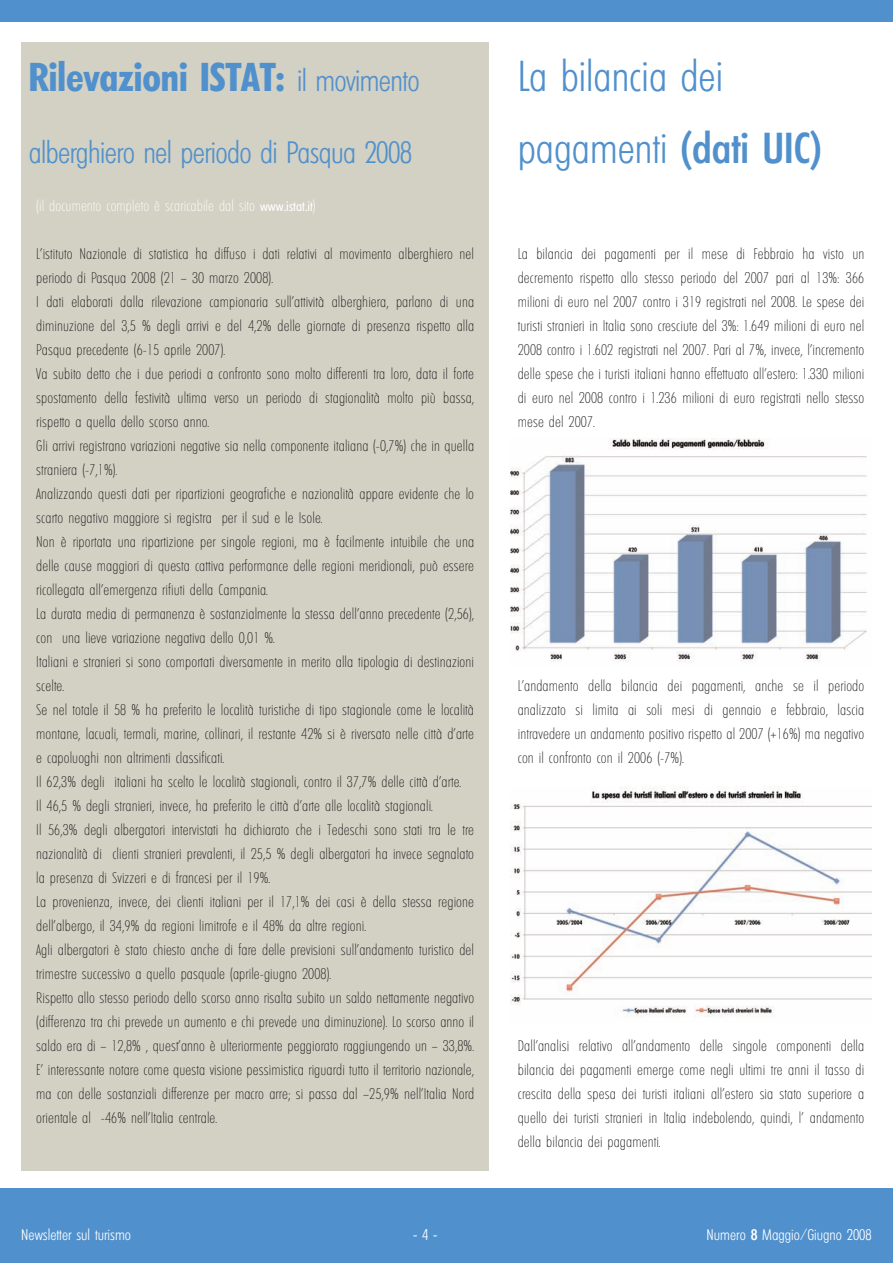
<style>
.page{position:relative;width:893px;height:1263px;background:#fff}
.page>*{position:absolute;margin:0;border:0;box-sizing:border-box;transform-origin:0 0}
.t1{font:300 condensed 42px/72px "Limerick";color:#5090cc}
.t2{font:600 condensed 39px "Limerick";color:#5090cc}
.t3{font:300 condensed 30px "Limerick";letter-spacing:-.02em;color:#5090cc}
.t4{font:200 condensed 15px/24px "Limerick";letter-spacing:.01em;color:#231f20;text-align:justify}
.t5{font:200 condensed 15px "Limerick";letter-spacing:.01em;color:#fff}
.t6{font:300 condensed 15px "Limerick";color:#fff}
.s1{font-weight:300;font-size:30px}
.s2{font-weight:400;font-size:13.5px}
.s3{font-weight:500}
</style>
<div class="page">
<div style="left:0;top:1189px;width:893px;height:74px;background:#5090cc"></div>
<div style="left:0;top:0;width:893px;height:21px;background:#5090cc"></div>
<div style="left:21px;top:43px;width:468px;height:1128px;background:#d2d1c4"></div>
<img style="left:510px;top:439px;width:357px;height:224px">
<img style="left:510px;top:787px;width:362px;height:230px">
<h2 class="t2" style="left:29px;top:54px;width:393px">Rilevazioni ISTAT: <span class="s1">il movimento</span></h2>
<h3 class="t3" style="left:29px;top:135px;width:385px">alberghiero nel periodo di Pasqua 2008</h3>
<p class="t5" style="left:36px;top:197px;width:281px">(il documento completo è scaricabile dal sito <span class="s2">www.istat.it</span>)</p>
<p class="t4" style="left:36px;top:242px;width:439px;text-align:left">L’istituto Nazionale di statistica ha diffuso i dati relativi al movimento alberghiero nel periodo di Pasqua 2008 (21 – 30 marzo 2008).<br>I dati elaborati dalla rilevazione campionaria sull’attività alberghiera, parlano di una diminuzione del 3,5 % degli arrivi e del 4,2% delle giornate di presenza rispetto alla Pasqua precedente (6-15 aprile 2007).<br>Va subito detto che i due periodi a confronto sono molto differenti tra loro, data il forte spostamento della festività ultima verso un periodo di stagionalità molto più bassa, rispetto a quella dello scorso anno.<br>Gli arrivi registrano variazioni negative sia nella componente italiana (-0,7%) che in quella straniera (-7,1%).<br>Analizzando questi dati per ripartizioni geografiche e nazionalità appare evidente che lo scarto negativo maggiore si registra per il sud e le Isole.<br>Non è riportata una ripartizione per singole regioni, ma è facilmente intuibile che una delle cause maggiori di questa cattiva performance delle regioni meridionali, può essere ricollegata all’emergenza rifiuti della Campania.<br>La durata media di permanenza è sostanzialmente la stessa dell’anno precedente (2,56), con una lieve variazione negativa dello 0,01 %.<br>Italiani e stranieri si sono comportati diversamente in merito alla tipologia di destinazioni scelte.<br>Se nel totale il 58 % ha preferito le località turistiche di tipo stagionale come le località montane, lacuali, termali, marine, collinari, il restante 42% si è riversato nelle città d’arte e capoluoghi non altrimenti classificati.<br>Il 62,3% degli italiani ha scelto le località stagionali, contro il 37,7% delle città d’arte.<br>Il 46,5 % degli stranieri, invece, ha preferito le città d’arte alle località stagionali.<br>Il 56,3% degli albergatori intervistati ha dichiarato che i Tedeschi sono stati tra le tre nazionalità di clienti stranieri prevalenti, il 25,5 % degli albergatori ha invece segnalato la presenza di Svizzeri e di francesi per il 19%.<br>La provenienza, invece, dei clienti italiani per il 17,1% dei casi è della stessa regione dell’albergo, il 34,9% da regioni limitrofe e il 48% da altre regioni.<br>Agli albergatori è stato chiesto anche di fare delle previsioni sull’andamento turistico del trimestre successivo a quello pasquale (aprile-giugno 2008).<br>Rispetto allo stesso periodo dello scorso anno risalta subito un saldo nettamente negativo (differenza tra chi prevede un aumento e chi prevede una diminuzione). Lo scorso anno il saldo era di – 12,8% , quest’anno è ulteriormente peggiorato raggiungendo un – 33,8%.<br>E’ interessante notare come questa visione pessimistica riguardi tutto il territorio nazionale, ma con delle sostanziali differenze per macro arre; si passa dal –25,9% nell’Italia Nord orientale al -46% nell’Italia centrale.</p>
<h1 class="t1" style="left:518px;top:41px;width:305px">La bilancia dei pagamenti <span class="s3">(dati UIC)</span></h1>
<p class="t4" style="left:518px;top:242px;width:348px">La bilancia dei pagamenti per il mese di Febbraio ha visto un decremento rispetto allo stesso periodo del 2007 pari al 13%: 366 milioni di euro nel 2007 contro i 319 registrati nel 2008. Le spese dei turisti stranieri in Italia sono cresciute del 3%: 1.649 milioni di euro nel 2008 contro i 1.602 registrati nel 2007. Pari al 7%, invece, l’incremento delle spese che i turisti italiani hanno effettuato all’estero: 1.330 milioni di euro nel 2008 contro i 1.236 milioni di euro registrati nello stesso mese del 2007.</p>
<p class="t4" style="left:518px;top:674px;width:348px">L’andamento della bilancia dei pagamenti, anche se il periodo analizzato si limita ai soli mesi di gennaio e febbraio, lascia intravedere un andamento positivo rispetto al 2007 (+16%) ma negativo con il confronto con il 2006 (-7%).</p>
<p class="t4" style="left:518px;top:1034px;width:348px">Dall’analisi relativo all’andamento delle singole componenti della bilancia dei pagamenti emerge come negli ultimi tre anni il tasso di crescita della spesa dei turisti italiani all’estero sia stato superiore a quello dei turisti stranieri in Italia indebolendo, quindi, l’ andamento della bilancia dei pagamenti.</p>
<p class="t6" style="left:21px;top:1226px;width:111px">Newsletter sul turismo</p>
<p class="t6" style="left:413px;top:1226px;width:26px">-4-</p>
<p class="t6" style="left:707px;top:1226px;width:167px">Numero <span class="s3">8</span> Maggio/Giugno 2008</p>
</div>
